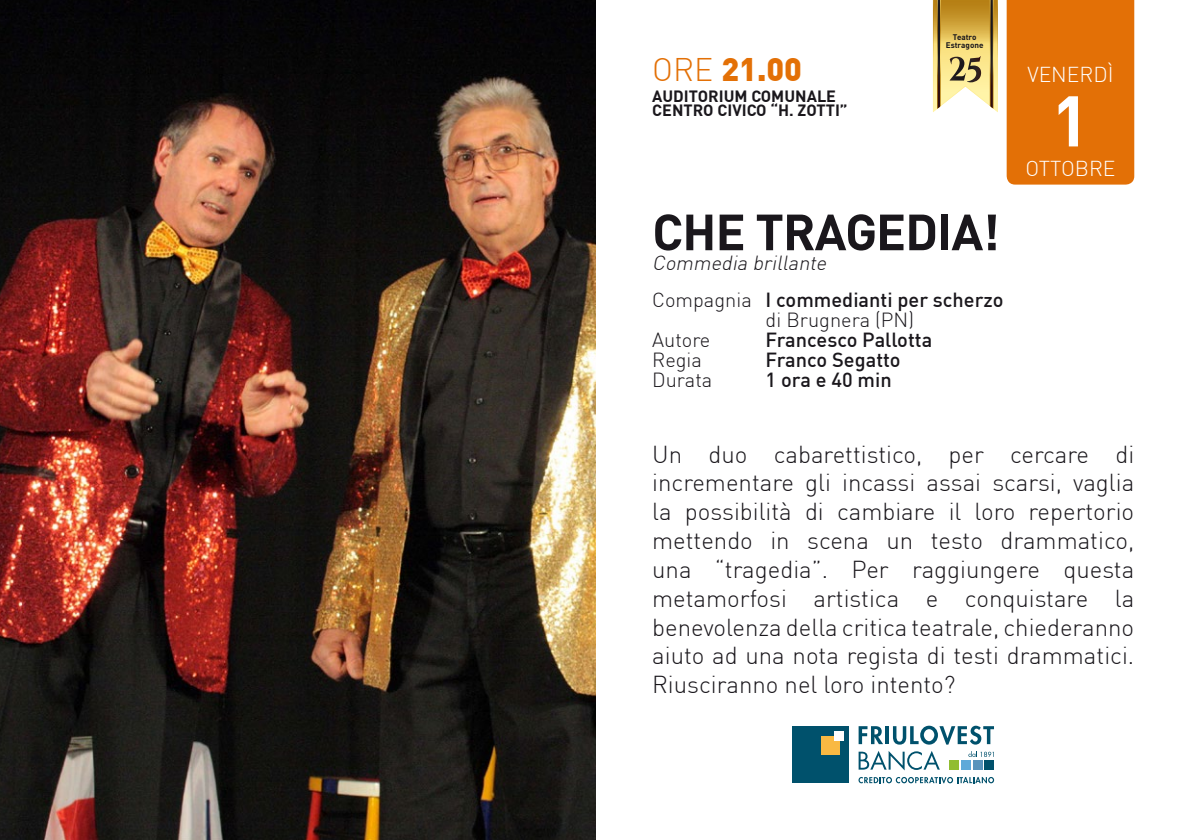
<style>
.page{position:relative;width:1191px;height:840px;background:#fff}
.page>*{position:absolute;margin:0;border:0;box-sizing:border-box;transform-origin:0 0}
.t1{font:700 70.4px "DIN Pro";color:#fff}
.t2{font:700 50px "DIN Pro";letter-spacing:-.02em;color:#1a171c}
.t3{font:900 32px "DIN Pro";color:#e37006}
.t4{font:300 24px/28.8px "DIN Pro";color:#1a171c;text-align:justify}
.t5{font:300 21.2px "DIN Pro";color:#fff}
.t6{font:500 20px/37px "DIN Pro";color:#1a171c}
.t7{font:300 20px "DIN Pro";color:#1a171c}
.t8{font:700 16px/14px "DIN Pro";color:#1a171c}
.t9{font:700 8px/8px "DIN Pro";color:#1a171c;text-align:center}
.s1{font-weight:300}
.s2{font-weight:300;font-style:italic}
</style>
<div class="page">
<img style="left:0;top:0;width:595px;height:839px">
<div style="left:1006px;top:0;width:128px;height:184px;background:#e37006"></div>
<svg style="left:933px;top:0;width:64px;height:112px;background:#d2b96e"></svg>
<div style="left:961px;top:759px;width:9px;height:10px;background:#5fa9d9"></div>
<div style="left:972px;top:759px;width:10px;height:10px;background:#5893bc"></div>
<div style="left:984px;top:759px;width:10px;height:10px;background:#00516c"></div>
<div style="left:949px;top:759px;width:10px;height:10px;background:#91bd31"></div>
<svg style="left:858px;top:726px;width:25px;height:17px"></svg>
<hr style="left:885px;top:725px;width:4px;height:18px;background:#00516c">
<svg style="left:893px;top:725px;width:101px;height:19px"></svg>
<svg style="left:858px;top:777px;width:136px;height:5px"></svg>
<div style="left:792px;top:725px;width:57px;height:57px;background:#00516c"></div>
<div style="left:820px;top:735px;width:19px;height:19px;background:#f9b943"></div>
<div style="left:834px;top:730px;width:10px;height:10px;background:#fff"></div>
<svg style="left:968px;top:751px;width:26px;height:5px"></svg>
<svg style="left:858px;top:751px;width:82px;height:19px"></svg>
<h3 class="t3" style="left:652px;top:48px;width:151px"><span class="s1">ORE</span> 21.00</h3>
<p class="t8" style="left:652px;top:89px;width:197px">AUDITORIUM COMUNALE<br>CENTRO CIVICO “H. ZOTTI”</p>
<p class="t9" style="left:946px;top:33px;width:39px">Teatro<br>Estragone</p>
<h2 class="t2" style="left:652px;top:199px;width:349px">CHE TRAGEDIA!</h2>
<p class="t6" style="left:652px;top:244px;width:353px"><span class="s2">Commedia brillante<br></span><span class="s1">Compagnia</span> I commedianti per scherzo</p>
<p class="t7" style="left:765px;top:307px;width:150px">di Brugnera (PN)</p>
<p class="t7" style="left:652px;top:327px;width:60px">Autore</p>
<p class="t6" style="left:765px;top:321px;width:168px">Francesco Pallotta</p>
<p class="t7" style="left:652px;top:347px;width:51px">Regia</p>
<p class="t6" style="left:765px;top:341px;width:137px">Franco Segatto</p>
<p class="t7" style="left:652px;top:367px;width:62px">Durata</p>
<p class="t6" style="left:765px;top:361px;width:128px">1 ora e 40 min</p>
<p class="t5" style="left:1027px;top:61px;width:88px">VENERDÌ</p>
<h1 class="t1" style="left:1051px;top:74px;width:40px">1</h1>
<p class="t5" style="left:1025px;top:155px;width:92px">OTTOBRE</p>
<p class="t4" style="left:652px;top:439px;width:483px">Un duo cabarettistico, per cercare di incrementare gli incassi assai scarsi, vaglia la possibilità di cambiare il loro repertorio mettendo in scena un testo drammatico, una “tragedia”. Per raggiungere questa metamorfosi artistica e conquistare la benevolenza della critica teatrale, chiederanno aiuto ad una nota regista di testi drammatici.<br>Riusciranno nel loro intento?</p>
</div>
